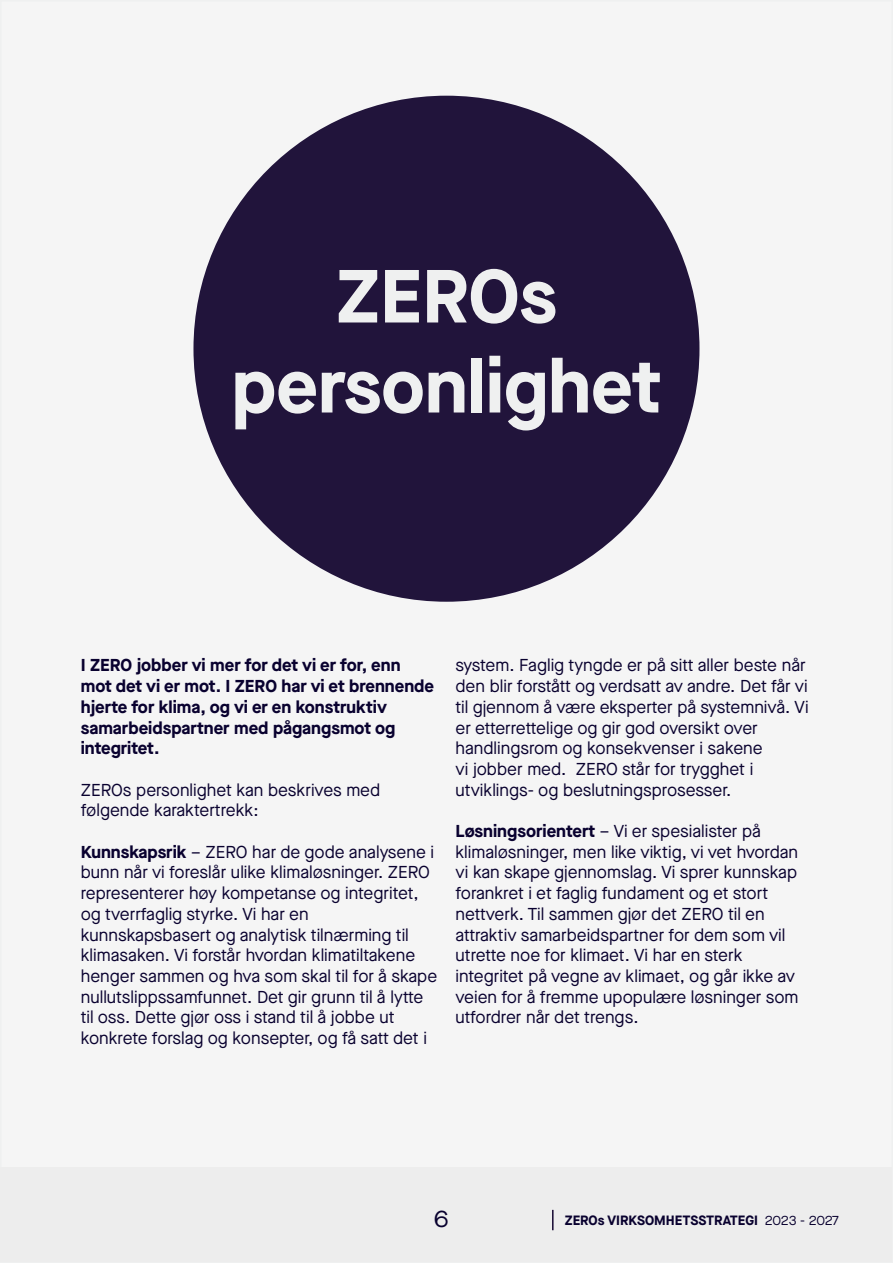
<style>
.page{position:relative;width:893px;height:1263px;background:#fff}
.page>*{position:absolute;margin:0;border:0;box-sizing:border-box;transform-origin:0 0}
.t1{font:700 75px/90px "Maison Neue";color:#eff0f0;text-align:center}
.t2{font:24px "Maison Neue";color:#09012f}
.t3{font:17.25px/20.7px "Maison Neue";color:#09012f}
.t4{font:700 17.25px/20.7px "Maison Neue";color:#09012f}
.t5{font:700 13.5px "Maison Neue";color:#09012f}
.s1{font-weight:700}
.s2{font-weight:400}
</style>
<div class="page">
<div style="left:1px;top:1px;width:891px;height:1261px;background:#f5f5f5"></div>
<div style="left:1px;top:1167px;width:891px;height:95px;background:#ededed"></div>
<hr style="left:552px;top:1210px;width:2px;height:20px;background:#160832">
<div style="left:193px;top:96px;width:506px;height:506px;background:#21143b;border-radius:50%"></div>
<p class="t1" style="left:232px;top:249px;width:430px">ZEROs personlighet</p>
<p class="t4" style="left:81px;top:654px;width:355px">I ZERO jobber vi mer for det vi er for, enn mot det vi er mot. I ZERO har vi et brennende hjerte for klima, og vi er en konstruktiv samarbeidspartner med pågangsmot og integritet.</p>
<p class="t3" style="left:81px;top:779px;width:301px">ZEROs personlighet kan beskrives med følgende karaktertrekk:</p>
<p class="t3" style="left:81px;top:841px;width:358px"><span class="s1">Kunnskapsrik</span> – ZERO har de gode analysene i bunn når vi foreslår ulike klimaløsninger. ZERO representerer høy kompetanse og integritet, og tverrfaglig styrke. Vi har en kunnskapsbasert og analytisk tilnærming til klimasaken. Vi forstår hvordan klimatiltakene henger sammen og hva som skal til for å skape nullutslippssamfunnet. Det gir grunn til å lytte til oss. Dette gjør oss i stand til å jobbe ut konkrete forslag og konsepter, og få satt det i</p>
<p class="t3" style="left:455px;top:655px;width:355px">system. Faglig tyngde er på sitt aller beste når den blir forstått og verdsatt av andre. Det får vi til gjennom å være eksperter på systemnivå. Vi er etterrettelige og gir god oversikt over handlingsrom og konsekvenser i sakene<br>vi jobber med. ZERO står for trygghet i utviklings- og beslutningsprosesser.</p>
<p class="t3" style="left:455px;top:820px;width:345px"><span class="s1">Løsningsorientert</span> – Vi er spesialister på klimaløsninger, men like viktig, vi vet hvordan vi kan skape gjennomslag. Vi sprer kunnskap forankret i et faglig fundament og et stort nettverk. Til sammen gjør det ZERO til en attraktiv samarbeidspartner for dem som vil utrette noe for klimaet. Vi har en sterk integritet på vegne av klimaet, og går ikke av veien for å fremme upopulære løsninger som utfordrer når det trengs.</p>
<p class="t2" style="left:434px;top:1203px;width:16px">6</p>
<p class="t5" style="left:565px;top:1210px;width:276px">ZEROs VIRKSOMHETSSTRATEGI <span class="s2">2023 - 2027</span></p>
</div>
